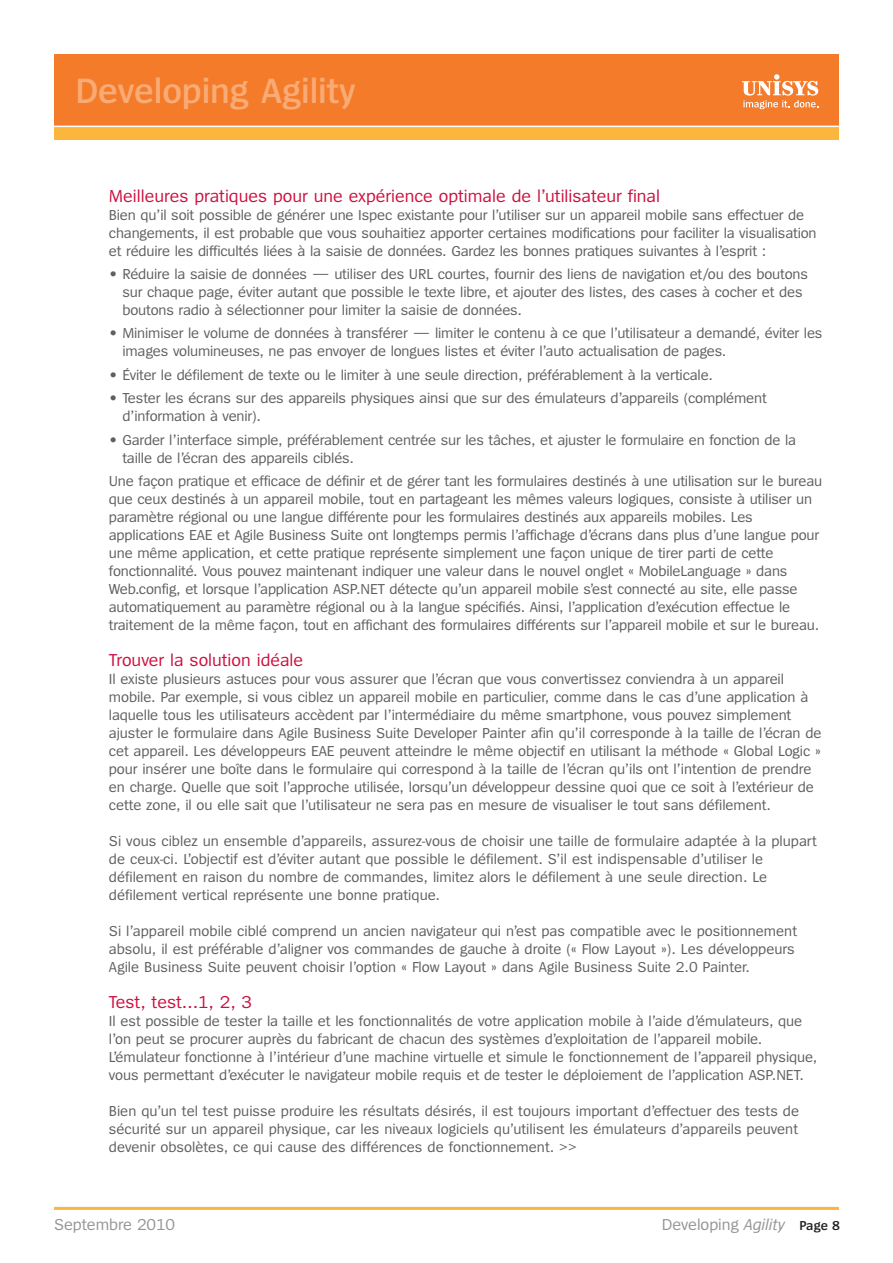
<style>
.page{position:relative;width:893px;height:1263px;background:#fff}
.page>*{position:absolute;margin:0;border:0;box-sizing:border-box;transform-origin:0 0}
.t1{font:600 36.6px "Spiegel";letter-spacing:-.005em;color:#f9ab75}
.t2{font:18px "Spiegel";color:#cd1141}
.t3{font:16.5px "Spiegel";letter-spacing:-.005em;color:#939598}
.t4{font:15px/18px "Spiegel";letter-spacing:-.01em;color:#5f5f62}
.s1{font-style:italic}
.s2{font-weight:600;font-size:13.5px;color:#231f20}
</style>
<div class="page">
<div style="left:54px;top:112px;width:784px;height:28px;background:#fcb53d"></div>
<div style="left:54px;top:54px;width:784px;height:72px;background:#f47b2a"></div>
<svg style="left:742px;top:74px;width:76px;height:35px"></svg>
<hr style="left:54px;top:126px;width:786px;height:1px;background:#fff">
<hr style="left:54px;top:1207px;width:785px;height:3px;background:#fcb53d">
<h1 class="t1" style="left:75px;top:78px;width:282px">Developing Agility</h1>
<p class="t2" style="left:109px;top:189px;width:553px">Meilleures pratiques pour une expérience optimale de l’utilisateur final</p>
<p class="t4" style="left:109px;top:207px;width:709px">Bien qu’il soit possible de générer une Ispec existante pour l’utiliser sur un appareil mobile sans effectuer de changements, il est probable que vous souhaitiez apporter certaines modifications pour faciliter la visualisation et réduire les difficultés liées à la saisie de données. Gardez les bonnes pratiques suivantes à l’esprit :</p>
<p class="t4" style="left:122px;top:266px;width:687px;text-indent:-14px">• Réduire la saisie de données — utiliser des URL courtes, fournir des liens de navigation et/ou des boutons sur chaque page, éviter autant que possible le texte libre, et ajouter des listes, des cases à cocher et des boutons radio à sélectionner pour limiter la saisie de données.</p>
<p class="t4" style="left:122px;top:325px;width:702px;text-indent:-14px">• Minimiser le volume de données à transférer — limiter le contenu à ce que l’utilisateur a demandé, éviter les images volumineuses, ne pas envoyer de longues listes et éviter l’auto actualisation de pages.</p>
<p class="t4" style="left:109px;top:367px;width:605px">• Éviter le défilement de texte ou le limiter à une seule direction, préférablement à la verticale.</p>
<p class="t4" style="left:122px;top:390px;width:646px;text-indent:-14px">• Tester les écrans sur des appareils physiques ainsi que sur des émulateurs d’appareils (complément d’information à venir).</p>
<p class="t4" style="left:122px;top:432px;width:675px;text-indent:-14px">• Garder l’interface simple, préférablement centrée sur les tâches, et ajuster le formulaire en fonction de la taille de l’écran des appareils ciblés.</p>
<p class="t4" style="left:109px;top:473px;width:715px">Une façon pratique et efficace de définir et de gérer tant les formulaires destinés à une utilisation sur le bureau que ceux destinés à un appareil mobile, tout en partageant les mêmes valeurs logiques, consiste à utiliser un paramètre régional ou une langue différente pour les formulaires destinés aux appareils mobiles. Les applications EAE et Agile Business Suite ont longtemps permis l’affichage d’écrans dans plus d’une langue pour une même application, et cette pratique représente simplement une façon unique de tirer parti de cette fonctionnalité. Vous pouvez maintenant indiquer une valeur dans le nouvel onglet « MobileLanguage » dans Web.config, et lorsque l’application ASP.NET détecte qu’un appareil mobile s’est connecté au site, elle passe automatiquement au paramètre régional ou à la langue spécifiés. Ainsi, l’application d’exécution effectue le traitement de la même façon, tout en affichant des formulaires différents sur l’appareil mobile et sur le bureau.</p>
<p class="t2" style="left:109px;top:653px;width:196px">Trouver la solution idéale</p>
<p class="t4" style="left:109px;top:671px;width:714px">Il existe plusieurs astuces pour vous assurer que l’écran que vous convertissez conviendra à un appareil mobile. Par exemple, si vous ciblez un appareil mobile en particulier, comme dans le cas d’une application à laquelle tous les utilisateurs accèdent par l’intermédiaire du même smartphone, vous pouvez simplement ajuster le formulaire dans Agile Business Suite Developer Painter afin qu’il corresponde à la taille de l’écran de cet appareil. Les développeurs EAE peuvent atteindre le même objectif en utilisant la méthode « Global Logic » pour insérer une boîte dans le formulaire qui correspond à la taille de l’écran qu’ils ont l’intention de prendre en charge. Quelle que soit l’approche utilisée, lorsqu’un développeur dessine quoi que ce soit à l’extérieur de cette zone, il ou elle sait que l’utilisateur ne sera pas en mesure de visualiser le tout sans défilement.</p>
<p class="t4" style="left:109px;top:833px;width:709px">Si vous ciblez un ensemble d’appareils, assurez-vous de choisir une taille de formulaire adaptée à la plupart de ceux-ci. L’objectif est d’éviter autant que possible le défilement. S’il est indispensable d’utiliser le défilement en raison du nombre de commandes, limitez alors le défilement à une seule direction. Le défilement vertical représente une bonne pratique.</p>
<p class="t4" style="left:109px;top:923px;width:690px">Si l’appareil mobile ciblé comprend un ancien navigateur qui n’est pas compatible avec le positionnement absolu, il est préférable d’aligner vos commandes de gauche à droite (« Flow Layout »). Les développeurs<br>Agile Business Suite peuvent choisir l’option « Flow Layout » dans Agile Business Suite 2.0 Painter.</p>
<p class="t2" style="left:109px;top:995px;width:145px">Test, test…1, 2, 3</p>
<p class="t4" style="left:109px;top:1013px;width:710px">Il est possible de tester la taille et les fonctionnalités de votre application mobile à l’aide d’émulateurs, que l’on peut se procurer auprès du fabricant de chacun des systèmes d’exploitation de l’appareil mobile.<br>L’émulateur fonctionne à l’intérieur d’une machine virtuelle et simule le fonctionnement de l’appareil physique, vous permettant d’exécuter le navigateur mobile requis et de tester le déploiement de l’application ASP.NET.</p>
<p class="t4" style="left:109px;top:1103px;width:692px;text-align:justify">Bien qu’un tel test puisse produire les résultats désirés, il est toujours important d’effectuer des tests de sécurité sur un appareil physique, car les niveaux logiciels qu’utilisent les émulateurs d’appareils peuvent devenir obsolètes, ce qui cause des différences de fonctionnement. &gt;&gt;</p>
<p class="t3" style="left:54px;top:1218px;width:123px">Septembre 2010</p>
<p class="t3" style="left:662px;top:1218px;width:180px">Developing <span class="s1">Agility</span> <span class="s2">Page 8</span></p>
</div>
